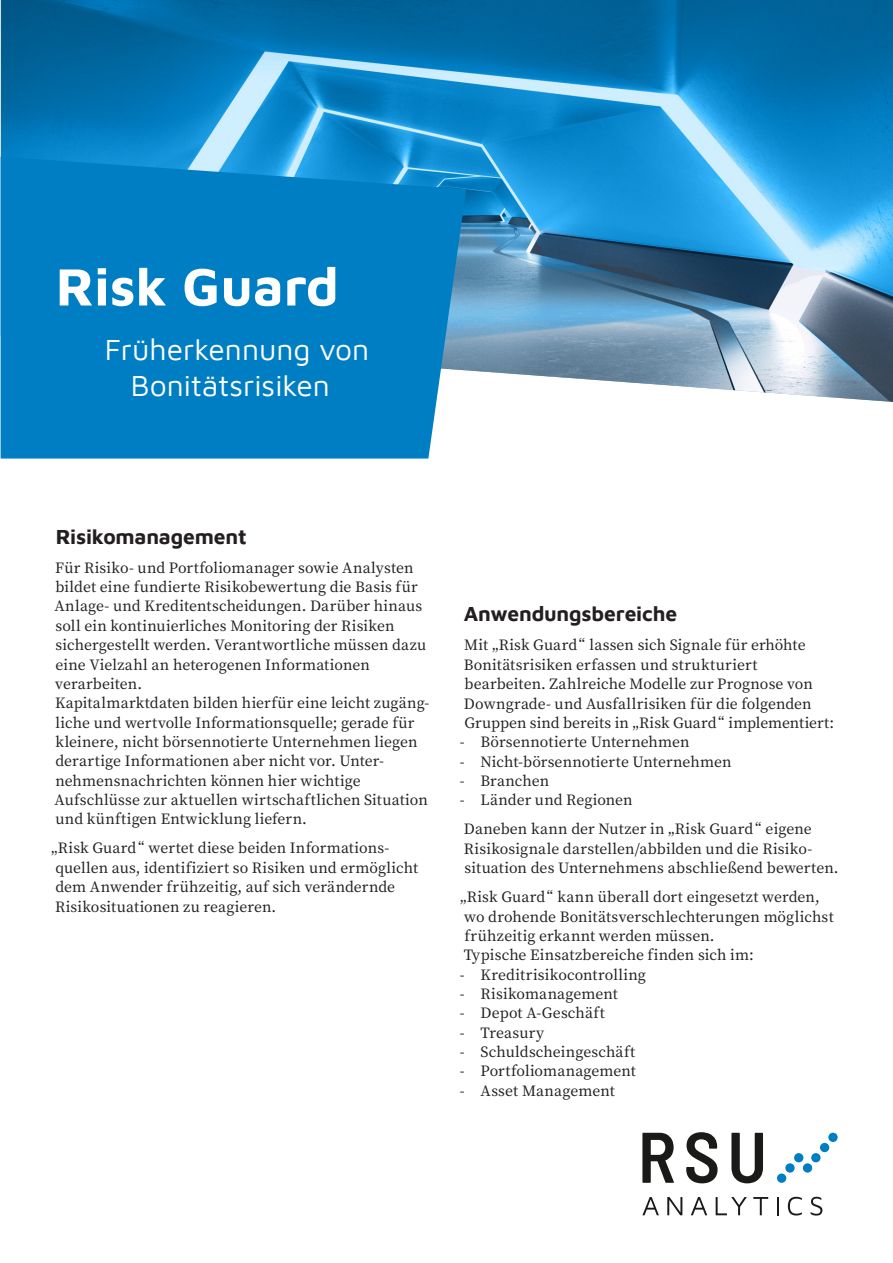
<style>
.page{position:relative;width:893px;height:1263px;background:#fff}
.page>*{position:absolute;margin:0;border:0;box-sizing:border-box;transform-origin:0 0}
.t1{font:700 54px "Maven Pro";color:#fff}
.t2{font:30px/36px "Maven Pro";color:#fff;text-align:center}
.t3{font:700 21px "Maven Pro";letter-spacing:-.01em;color:#231f20}
.t4{font:500 14.25px/19.4px "Noto Serif SC";letter-spacing:.005em;color:#231f20}
</style>
<div class="page">
<img style="left:1px;top:0;width:892px;height:402px">
<svg style="left:1px;top:157px;width:465px;height:302px;background:#0882c5"></svg>
<svg style="left:642px;top:1197px;width:17px;height:18px"></svg>
<svg style="left:667px;top:1197px;width:15px;height:18px"></svg>
<svg style="left:691px;top:1197px;width:16px;height:18px"></svg>
<svg style="left:716px;top:1197px;width:31px;height:18px"></svg>
<svg style="left:753px;top:1197px;width:15px;height:18px"></svg>
<svg style="left:777px;top:1197px;width:1px;height:18px"></svg>
<svg style="left:788px;top:1197px;width:14px;height:18px"></svg>
<svg style="left:811px;top:1197px;width:11px;height:18px"></svg>
<svg style="left:642px;top:1133px;width:32px;height:50px"></svg>
<svg style="left:686px;top:1132px;width:32px;height:51px"></svg>
<svg style="left:731px;top:1133px;width:32px;height:50px"></svg>
<div style="left:794px;top:1153px;width:9px;height:9px;background:#007ec3;border-radius:50%"></div>
<svg style="left:785px;top:1163px;width:10px;height:10px"></svg>
<div style="left:803px;top:1163px;width:9px;height:10px;background:#007ec3;border-radius:50%"></div>
<div style="left:777px;top:1173px;width:9px;height:10px;background:#007ec3;border-radius:50%"></div>
<div style="left:811px;top:1153px;width:10px;height:9px;background:#007ec3;border-radius:50%"></div>
<div style="left:828px;top:1132px;width:10px;height:10px;background:#007ec3;border-radius:50%"></div>
<div style="left:820px;top:1143px;width:9px;height:9px;background:#007ec3;border-radius:50%"></div>
<h1 class="t1" style="left:56px;top:250px;width:284px">Risk Guard</h1>
<h2 class="t2" style="left:105px;top:330px;width:266px">Früherkennung von<br>Bonitätsrisiken</h2>
<h3 class="t3" style="left:56px;top:522px;width:193px">Risikomanagement</h3>
<p class="t4" style="left:54px;top:558px;width:376px">Für Risiko- und Portfoliomanager sowie Analysten bildet eine fundierte Risikobewertung die Basis für Anlage- und Kreditentscheidungen. Darüber hinaus soll ein kontinuierliches Monitoring der Risiken sichergestellt werden. Verantwortliche müssen dazu eine Vielzahl an heterogenen Informationen verarbeiten.<br>Kapitalmarktdaten bilden hierfür eine leicht zugäng&shy;liche und wertvolle Informationsquelle; gerade für kleinere, nicht börsennotierte Unternehmen liegen derartige Informationen aber nicht vor. Unter&shy;nehmensnachrichten können hier wichtige Aufschlüsse zur aktuellen wirtschaftlichen Situation und künftigen Entwicklung liefern.</p>
<p class="t4" style="left:51px;top:839px;width:369px">„Risk Guard“ wertet diese beiden Informations&shy;quellen aus, identifiziert so Risiken und ermöglicht dem Anwender frühzeitig, auf sich verändernde Risikosituationen zu reagieren.</p>
<h3 class="t3" style="left:464px;top:600px;width:215px">Anwendungsbereiche</h3>
<p class="t4" style="left:464px;top:636px;width:372px">Mit „Risk Guard“ lassen sich Signale für erhöhte Bonitätsrisiken erfassen und strukturiert bearbeiten. Zahlreiche Modelle zur Prognose von Downgrade- und Ausfallrisiken für die folgenden Gruppen sind bereits in „Risk Guard“ implementiert:</p>
<p class="t4" style="left:460px;top:733px;width:231px">- Börsennotierte Unternehmen</p>
<p class="t4" style="left:460px;top:752px;width:273px">- Nicht-börsennotierte Unternehmen</p>
<p class="t4" style="left:460px;top:771px;width:91px">- Branchen</p>
<p class="t4" style="left:460px;top:786px;width:353px;line-height:29.1px">- Länder und Regionen<br>Daneben kann der Nutzer in „Risk Guard“ eigene</p>
<p class="t4" style="left:464px;top:839px;width:376px">Risikosignale darstellen/abbilden und die Risiko&shy;situation des Unternehmens abschließend bewerten.</p>
<p class="t4" style="left:460px;top:888px;width:375px">„Risk Guard“ kann überall dort eingesetzt werden, wo drohende Bonitätsverschlechterungen möglichst frühzeitig erkannt werden müssen.<br>Typische Einsatzbereiche finden sich im:</p>
<p class="t4" style="left:460px;top:965px;width:188px">- Kreditrisikocontrolling</p>
<p class="t4" style="left:460px;top:984px;width:160px">- Risikomanagement</p>
<p class="t4" style="left:460px;top:1004px;width:147px">- Depot A-Geschäft</p>
<p class="t4" style="left:460px;top:1023px;width:86px">- Treasury</p>
<p class="t4" style="left:460px;top:1042px;width:177px">- Schuldscheingeschäft</p>
<p class="t4" style="left:460px;top:1062px;width:178px">- Portfoliomanagement</p>
<p class="t4" style="left:460px;top:1081px;width:157px">- Asset Management</p>
</div>
